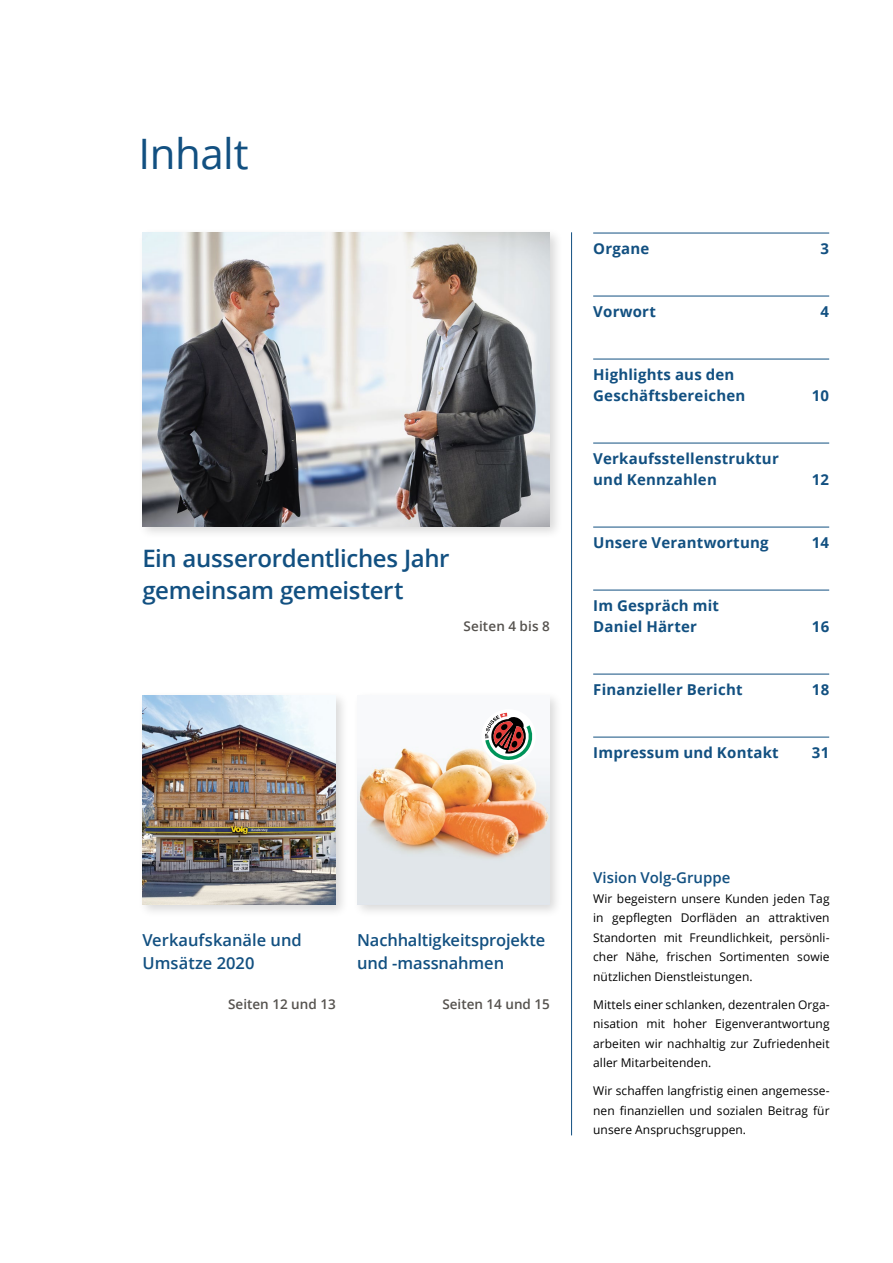
<style>
.page{position:relative;width:893px;height:1263px;background:#fff}
.page>*{position:absolute;margin:0;border:0;box-sizing:border-box;transform-origin:0 0}
.t1{font:42px "Open Sans";letter-spacing:-.01em;color:#125081}
.t2{font:600 24px/31.5px "Open Sans";letter-spacing:-.015em;color:#125081}
.t3{font:600 16.5px/22.5px "Open Sans";letter-spacing:-.005em;color:#125081}
.t4{font:700 15px/21px "Open Sans";letter-spacing:.015em;color:#125081}
.t5{font:600 15px "Open Sans";color:#125081}
.t6{font:600 13.5px "Open Sans";color:#55524e}
.t7{font:12px/19.5px "Open Sans";letter-spacing:.005em;color:#000;text-align:justify}
</style>
<div class="page">
<hr style="left:593px;top:233px;width:236px;height:1px;background:#125081">
<hr style="left:593px;top:296px;width:236px;height:1px;background:#125081">
<hr style="left:593px;top:359px;width:236px;height:1px;background:#125081">
<hr style="left:593px;top:443px;width:236px;height:1px;background:#125081">
<hr style="left:593px;top:527px;width:236px;height:1px;background:#125081">
<hr style="left:593px;top:590px;width:236px;height:1px;background:#125081">
<hr style="left:593px;top:674px;width:236px;height:1px;background:#125081">
<hr style="left:593px;top:737px;width:236px;height:1px;background:#125081">
<hr style="left:571px;top:232px;width:1px;height:903px;background:#125081">
<div style="left:138px;top:227px;width:425px;height:313px;background:#000;opacity:.15"></div>
<img style="left:142px;top:232px;width:408px;height:294px">
<div style="left:352px;top:690px;width:211px;height:228px;background:#000;opacity:.15"></div>
<img style="left:357px;top:695px;width:193px;height:209px">
<div style="left:138px;top:690px;width:211px;height:228px;background:#000;opacity:.15"></div>
<img style="left:142px;top:695px;width:194px;height:209px">
<div style="left:481px;top:709px;width:55px;height:54px;background:#fff;border-radius:50%"></div>
<svg style="left:485px;top:713px;width:48px;height:50px"></svg>
<h1 class="t1" style="left:139px;top:125px;width:112px">Inhalt</h1>
<h2 class="t2" style="left:142px;top:542px;width:309px">Ein ausserordentliches Jahr gemeinsam gemeistert</h2>
<p class="t6" style="left:463px;top:617px;width:88px">Seiten 4 bis 8</p>
<p class="t4" style="left:593px;top:238px;width:58px">Organe</p>
<p class="t4" style="left:821px;top:238px;width:10px">3</p>
<p class="t4" style="left:593px;top:301px;width:64px">Vorwort</p>
<p class="t4" style="left:821px;top:301px;width:10px">4</p>
<p class="t4" style="left:593px;top:364px;width:154px">Highlights aus den<br>Geschäftsbereichen</p>
<p class="t4" style="left:593px;top:448px;width:187px">Verkaufsstellenstruktur und Kennzahlen</p>
<p class="t4" style="left:812px;top:385px;width:19px">10</p>
<p class="t4" style="left:812px;top:469px;width:19px">12</p>
<p class="t4" style="left:593px;top:532px;width:177px">Unsere Verantwortung</p>
<p class="t4" style="left:812px;top:532px;width:19px">14</p>
<p class="t4" style="left:593px;top:595px;width:127px">Im Gespräch mit<br>Daniel Härter</p>
<p class="t4" style="left:812px;top:616px;width:19px">16</p>
<p class="t4" style="left:593px;top:679px;width:151px">Finanzieller Bericht</p>
<p class="t4" style="left:812px;top:679px;width:19px">18</p>
<p class="t4" style="left:593px;top:742px;width:187px">Impressum und Kontakt</p>
<p class="t4" style="left:812px;top:742px;width:19px">31</p>
<h3 class="t3" style="left:142px;top:928px;width:161px">Verkaufskanäle und<br>Umsätze 2020</h3>
<p class="t6" style="left:228px;top:995px;width:109px">Seiten 12 und 13</p>
<h3 class="t3" style="left:357px;top:928px;width:190px">Nachhaltigkeitsprojekte und -massnahmen</h3>
<p class="t6" style="left:442px;top:995px;width:109px">Seiten 14 und 15</p>
<p class="t5" style="left:593px;top:868px;width:139px">Vision Volg-Gruppe</p>
<p class="t7" style="left:593px;top:888px;width:238px">Wir begeistern unsere Kunden jeden Tag in gepflegten Dorfläden an attraktiven Standorten mit Freundlichkeit, persönli&shy;cher Nähe, frischen Sortimenten sowie nützlichen Dienstleistungen.</p>
<p class="t7" style="left:593px;top:994px;width:238px">Mittels einer schlanken, dezentralen Orga&shy;nisation mit hoher Eigenverantwortung arbeiten wir nachhaltig zur Zufriedenheit aller Mitarbeitenden.</p>
<p class="t7" style="left:593px;top:1081px;width:238px">Wir schaffen langfristig einen angemesse&shy;nen finanziellen und sozialen Beitrag für unsere Anspruchsgruppen.</p>
</div>
